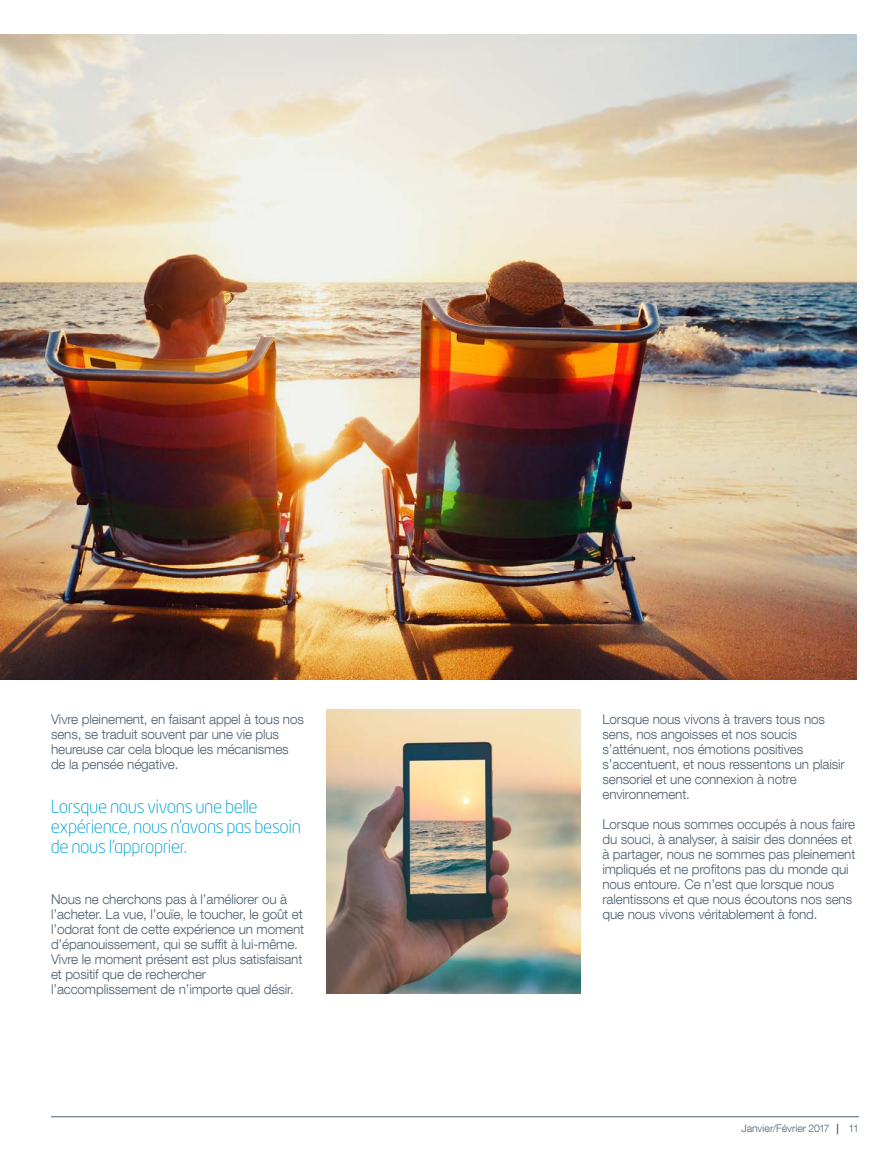
<style>
.page{position:relative;width:891px;height:1161px;background:#fff}
.page>*{position:absolute;margin:0;border:0;box-sizing:border-box;transform-origin:0 0}
.t1{font:300 18px/19.8px "Neo Tech Pro";letter-spacing:-.02em;color:#00a1d4}
.t2{font:300 13.5px/15px "Helvetica Neue LT Com";letter-spacing:-.01em;color:#4d6172}
.t3{font:300 10.5px "Helvetica Neue LT Com";color:#4d6172}
.s1{font-weight:700}
</style>
<div class="page">
<img style="left:0;top:34px;width:857px;height:645px">
<hr style="left:51px;top:1116px;width:808px;height:1px;background:#4d6172">
<img style="left:326px;top:709px;width:254px;height:284px">
<p class="t2" style="left:51px;top:711px;width:254px">Vivre pleinement, en faisant appel à tous nos sens, se traduit souvent par une vie plus heureuse car cela bloque les mécanismes de la pensée négative.</p>
<h1 class="t1" style="left:51px;top:797px;width:252px">Lorsque nous vivons une belle expérience, nous n’avons pas besoin de nous l’approprier.</h1>
<p class="t2" style="left:51px;top:891px;width:255px">Nous ne cherchons pas à l’améliorer ou à l’acheter. La vue, l’ouïe, le toucher, le goût et l’odorat font de cette expérience un moment d’épanouissement, qui se suffit à lui-même.<br>Vivre le moment présent est plus satisfaisant et positif que de rechercher l’accomplissement de n’importe quel désir.</p>
<p class="t2" style="left:602px;top:711px;width:244px">Lorsque nous vivons à travers tous nos sens, nos angoisses et nos soucis s’atténuent, nos émotions positives s’accentuent, et nous ressentons un plaisir sensoriel et une connexion à notre environnement.</p>
<p class="t2" style="left:602px;top:816px;width:254px">Lorsque nous sommes occupés à nous faire du souci, à analyser, à saisir des données et à partager, nous ne sommes pas pleinement impliqués et ne profitons pas du monde qui nous entoure. Ce n’est que lorsque nous ralentissons et que nous écoutons nos sens que nous vivons véritablement à fond.</p>
<p class="t3" style="left:741px;top:1122px;width:99px">Janvier/Février 2017 <span class="s1">|</span></p>
<p class="t3" style="left:848px;top:1122px;width:12px">11</p>
</div>
